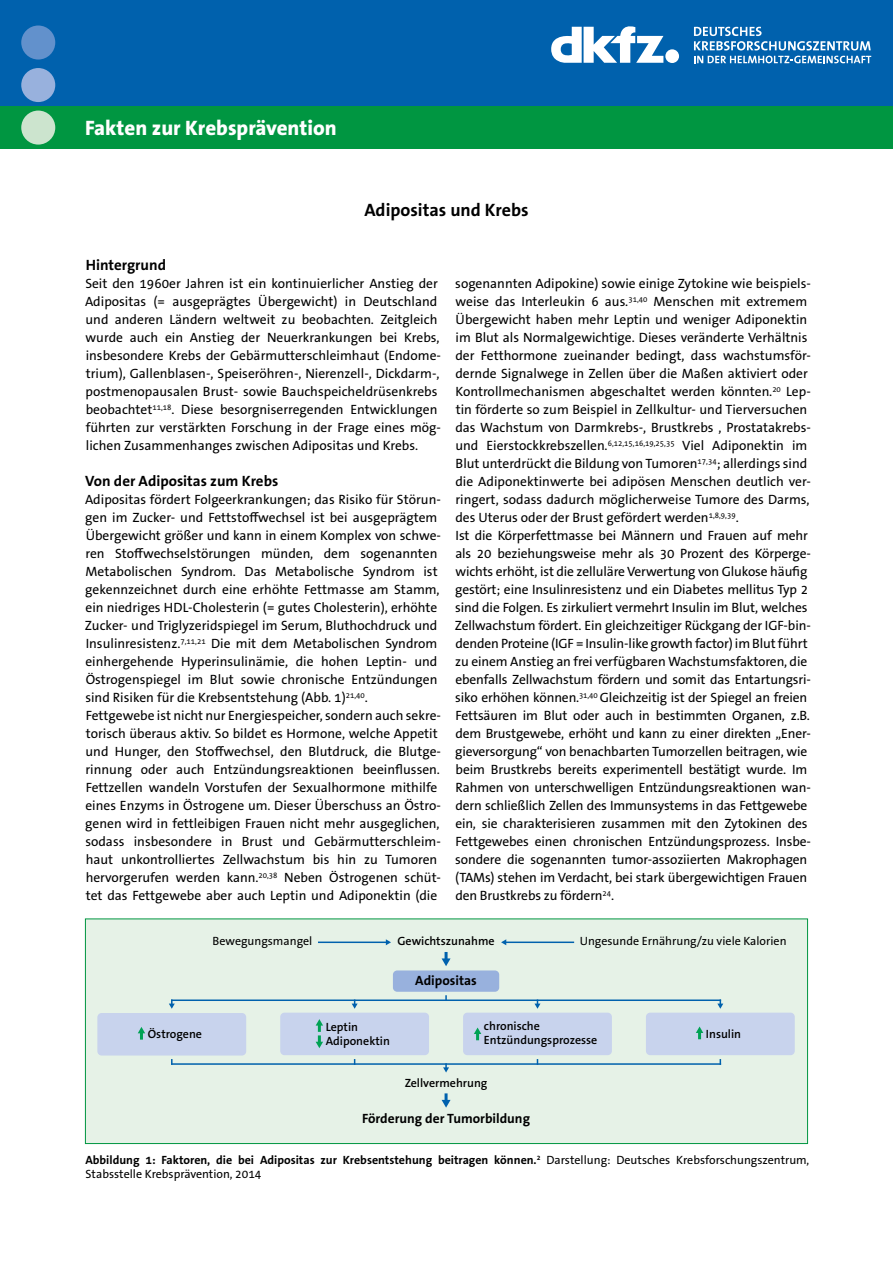
<style>
.page{position:relative;width:893px;height:1263px;background:#fff}
.page>*{position:absolute;margin:0;border:0;box-sizing:border-box;transform-origin:0 0}
.t1{font:800 21px "The Sans B W8";color:#fff}
.t2{font:700 18px "The Sans B W7";color:#000}
.t3{font:700 15px "The Sans B W7";color:#000}
.t4{font:13.5px/18px "The Sans B W5 Plain";color:#000}
.t5{font:700 13.5px "The Sans B W7";color:#000}
.t6{font:700 12px "The Sans B W7";color:#000}
.t7{font:600 12px/14.4px "The Sans B W6";color:#000}
.t8{font:12px "The Sans B W5 Plain";color:#000}
.s1{font-family:"The Sans B W5 Plain";font-weight:400}
</style>
<div class="page">
<div style="left:85px;top:919px;width:722px;height:224px;background:#e6f2e7"></div>
<div style="left:393px;top:970px;width:106px;height:22px;background:#98b1dd;border-radius:4px"></div>
<div style="left:97px;top:1013px;width:149px;height:42px;background:#c8d3ed;border-radius:4px"></div>
<div style="left:280px;top:1013px;width:149px;height:42px;background:#c8d3ed;border-radius:4px"></div>
<div style="left:463px;top:1013px;width:149px;height:42px;background:#c8d3ed;border-radius:4px"></div>
<div style="left:646px;top:1013px;width:149px;height:42px;background:#c8d3ed;border-radius:4px"></div>
<svg style="left:138px;top:1027px;width:7px;height:12px"></svg>
<svg style="left:474px;top:1027px;width:7px;height:13px"></svg>
<svg style="left:696px;top:1026px;width:7px;height:13px"></svg>
<svg style="left:316px;top:1019px;width:7px;height:29px"></svg>
<svg style="left:442px;top:953px;width:9px;height:13px"></svg>
<svg style="left:442px;top:1095px;width:9px;height:13px"></svg>
<hr style="left:319px;top:941px;width:68px;height:2px;background:#0061ad">
<svg style="left:386px;top:939px;width:5px;height:6px"></svg>
<hr style="left:505px;top:941px;width:68px;height:2px;background:#0061ad">
<svg style="left:501px;top:939px;width:5px;height:6px"></svg>
<svg style="left:169px;top:1000px;width:6px;height:9px"></svg>
<svg style="left:352px;top:1001px;width:6px;height:8px"></svg>
<svg style="left:534px;top:1001px;width:6px;height:8px"></svg>
<svg style="left:717px;top:1000px;width:6px;height:9px"></svg>
<hr style="left:172px;top:999px;width:548px;height:2px;background:#0061ad">
<hr style="left:172px;top:1063px;width:548px;height:2px;background:#0061ad">
<svg style="left:443px;top:1064px;width:6px;height:8px"></svg>
<div style="left:85px;top:918px;width:723px;height:226px;border:1px solid #009641"></div>
<div style="left:0;top:0;width:893px;height:106px;background:#0061ad"></div>
<svg style="left:694px;top:56px;width:177px;height:7px"></svg>
<svg style="left:694px;top:27px;width:177px;height:23px"></svg>
<div style="left:665px;top:49px;width:14px;height:14px;background:#fff;border-radius:50%"></div>
<svg style="left:551px;top:26px;width:112px;height:37px"></svg>
<div style="left:0;top:106px;width:893px;height:43px;background:#009641"></div>
<div style="left:21px;top:111px;width:34px;height:34px;background:#cce4ce;border-radius:50%"></div>
<div style="left:21px;top:68px;width:34px;height:34px;background:#98b1dd;border-radius:50%"></div>
<div style="left:21px;top:26px;width:34px;height:34px;background:#6291cc;border-radius:50%"></div>
<h1 class="t1" style="left:85px;top:115px;width:253px">Fakten zur Krebsprävention</h1>
<h2 class="t2" style="left:364px;top:198px;width:166px">Adipositas und Krebs</h2>
<p class="t3" style="left:86px;top:255px;width:82px">Hintergrund</p>
<p class="t4" style="left:85px;top:275px;width:357px">Seit den 1960er Jahren ist ein kontinuierlicher Anstieg der Adipositas (= ausgeprägtes Übergewicht) in Deutschland und anderen Ländern weltweit zu beobachten. Zeitgleich wurde auch ein Anstieg der Neuerkrankungen bei Krebs, insbesondere Krebs der Gebärmutterschleimhaut (Endome&shy;trium), Gallenblasen-, Speiseröhren-, Nierenzell-, Dickdarm-, postmenopausalen Brust- sowie Bauchspeicheldrüsenkrebs beobachtet<sup>11,18</sup>. Diese besorgniserregenden Entwicklungen führten zur verstärkten Forschung in der Frage eines mög&shy;lichen Zusammenhanges zwischen Adipositas und Krebs.</p>
<p class="t3" style="left:85px;top:471px;width:194px">Von der Adipositas zum Krebs</p>
<p class="t4" style="left:85px;top:491px;width:358px">Adipositas fördert Folgeerkrankungen; das Risiko für Störun&shy;gen im Zucker- und Fettstoffwechsel ist bei ausgeprägtem Übergewicht größer und kann in einem Komplex von schwe&shy;ren Stoffwechselstörungen münden, dem sogenannten Metabolischen Syndrom. Das Metabolische Syndrom ist gekennzeichnet durch eine erhöhte Fettmasse am Stamm, ein niedriges HDL-Cholesterin (= gutes Cholesterin), erhöhte Zucker- und Triglyzeridspiegel im Serum, Bluthochdruck und Insulinresistenz.<sup>7,11,21</sup> Die mit dem Metabolischen Syndrom einhergehende Hyperinsulinämie, die hohen Leptin- und Östrogenspiegel im Blut sowie chronische Entzündungen sind Risiken für die Krebsentstehung (Abb. 1)<sup>21,40</sup>.<br>Fettgewebe ist nicht nur Energiespeicher, sondern auch sekre&shy;torisch überaus aktiv. So bildet es Hormone, welche Appetit und Hunger, den Stoffwechsel, den Blutdruck, die Blutge&shy;rinnung oder auch Entzündungsreaktionen beeinflussen.<br>Fettzellen wandeln Vorstufen der Sexualhormone mithilfe eines Enzyms in Östrogene um. Dieser Überschuss an Östro&shy;genen wird in fettleibigen Frauen nicht mehr ausgeglichen, sodass insbesondere in Brust und Gebärmutterschleim&shy;haut unkontrolliertes Zellwachstum bis hin zu Tumoren hervorgerufen werden kann.<sup>20,38</sup> Neben Östrogenen schüt&shy;tet das Fettgewebe aber auch Leptin und Adiponektin (die</p>
<p class="t4" style="left:455px;top:275px;width:358px">sogenannten Adipokine) sowie einige Zytokine wie beispiels&shy;weise das Interleukin 6 aus.<sup>31,40</sup> Menschen mit extremem Übergewicht haben mehr Leptin und weniger Adiponektin im Blut als Normalgewichtige. Dieses veränderte Verhältnis der Fetthormone zueinander bedingt, dass wachstumsför&shy;dernde Signalwege in Zellen über die Maßen aktiviert oder Kontrollmechanismen abgeschaltet werden könnten.<sup>20</sup> Lep&shy;tin förderte so zum Beispiel in Zellkultur- und Tierversuchen das Wachstum von Darmkrebs-, Brustkrebs , Prostatakrebs&shy;und Eierstockkrebszellen.<sup>6,12,15,16,19,25,35</sup> Viel Adiponektin im Blut unterdrückt die Bildung von Tumoren<sup>17,34</sup>; allerdings sind die Adiponektinwerte bei adipösen Menschen deutlich ver&shy;ringert, sodass dadurch möglicherweise Tumore des Darms, des Uterus oder der Brust gefördert werden<sup>1,8,9,39</sup>.<br>Ist die Körperfettmasse bei Männern und Frauen auf mehr als 20 beziehungsweise mehr als 30 Prozent des Körperge&shy;wichts erhöht, ist die zelluläre Verwertung von Glukose häufig gestört; eine Insulinresistenz und ein Diabetes mellitus Typ 2 sind die Folgen. Es zirkuliert vermehrt Insulin im Blut, welches Zellwachstum fördert. Ein gleichzeitiger Rückgang der IGF-bin&shy;denden Proteine (IGF = Insulin-like growth factor) im Blut führt zu einem Anstieg an frei verfügbaren Wachstumsfaktoren, die ebenfalls Zellwachstum fördern und somit das Entartungsri&shy;siko erhöhen können.<sup>31,40</sup> Gleichzeitig ist der Spiegel an freien Fettsäuren im Blut oder auch in bestimmten Organen, z.B. dem Brustgewebe, erhöht und kann zu einer direkten „Ener&shy;gieversorgung“ von benachbarten Tumorzellen beitragen, wie beim Brustkrebs bereits experimentell bestätigt wurde. Im Rahmen von unterschwelligen Entzündungsreaktionen wan&shy;dern schließlich Zellen des Immunsystems in das Fettgewebe ein, sie charakterisieren zusammen mit den Zytokinen des Fettgewebes einen chronischen Entzündungsprozess. Insbe&shy;sondere die sogenannten tumor-assoziierten Makrophagen (TAMs) stehen im Verdacht, bei stark übergewichtigen Frauen den Brustkrebs zu fördern<sup>24</sup>.</p>
<p class="t8" style="left:213px;top:934px;width:101px">Bewegungsmangel</p>
<p class="t7" style="left:397px;top:934px;width:99px">Gewichtszunahme</p>
<p class="t8" style="left:580px;top:934px;width:208px">Ungesunde Ernährung/zu viele Kalorien</p>
<p class="t5" style="left:415px;top:972px;width:63px">Adipositas</p>
<p class="t7" style="left:148px;top:1027px;width:56px">Östrogene</p>
<p class="t7" style="left:484px;top:1019px;width:115px">chronische<br>Entzündungsprozesse</p>
<p class="t7" style="left:706px;top:1026px;width:37px">Insulin</p>
<p class="t7" style="left:326px;top:1019px;width:66px">Leptin<br>Adiponektin</p>
<p class="t7" style="left:405px;top:1076px;width:84px">Zellvermehrung</p>
<p class="t5" style="left:362px;top:1110px;width:169px">Förderung der Tumorbildung</p>
<p class="t6" style="left:85px;top:1152px;width:725px">Abbildung 1: Faktoren, die bei Adipositas zur Krebsentstehung beitragen können.<sup>2</sup> <span class="s1">Darstellung: Deutsches Krebsforschungszentrum,</span></p>
<p class="t8" style="left:86px;top:1166px;width:177px">Stabsstelle Krebsprävention, 2014</p>
</div>
